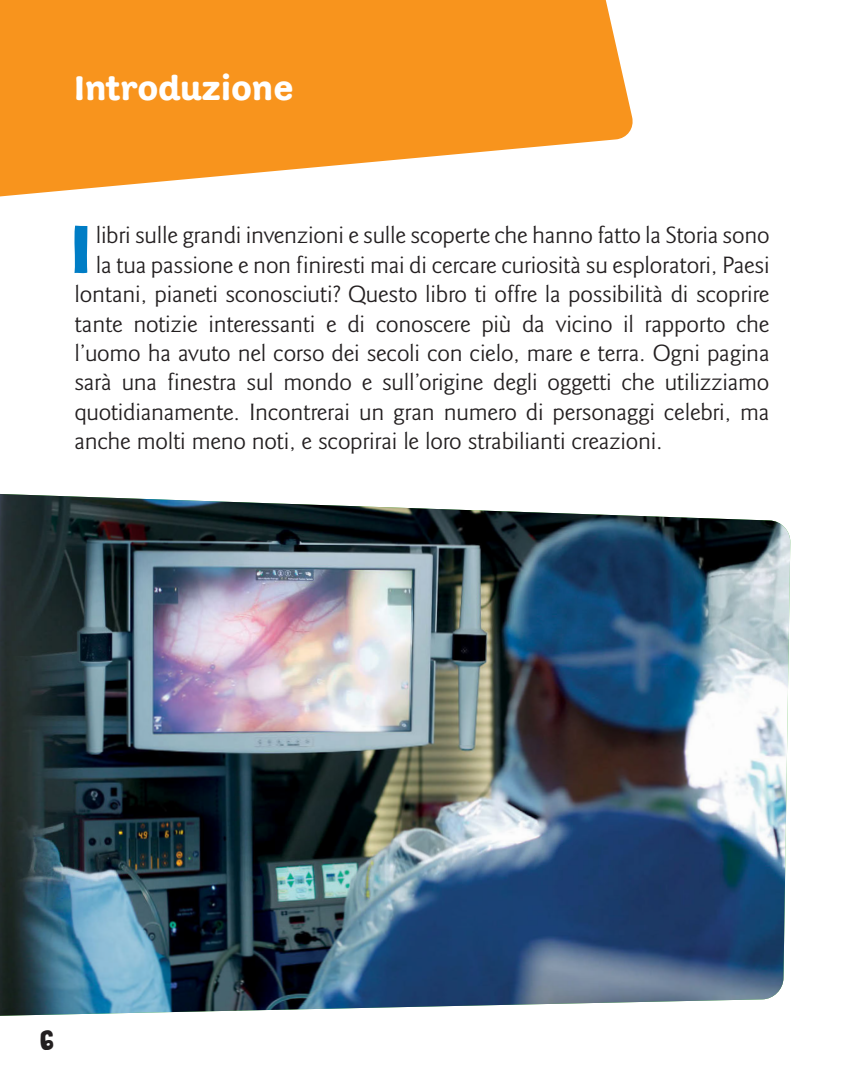
<style>
.page{position:relative;width:844px;height:1092px;background:#fff}
.page>*{position:absolute;margin:0;border:0;box-sizing:border-box;transform-origin:0 0}
.t1{font:66.5px "Londrina Solid";color:#007dc5;scale:1.06 1}
.t2{font:700 35px "Adesso";color:#fff}
.t3{font:28px "Londrina Solid";color:#231f20}
.t4{font:24.5px "Goudy Sans Std";letter-spacing:-.01em;color:#231f20;scale:1.06 1}
</style>
<div class="page">
<svg style="left:0;top:0;width:633px;height:197px;fill:#f8941d"></svg>
<img style="left:0;top:494px;width:790px;height:521px">
<h2 class="t2" style="left:74px;top:76px;width:220px">Introduzione</h2>
<h1 class="t1" style="left:72px;top:226px;width:19px">I</h1>
<p class="t4" style="left:96px;top:226px;width:637px">libri sulle grandi invenzioni e sulle scoperte che hanno fatto la Storia sono</p>
<p class="t4" style="left:96px;top:255px;width:637px">la tua passione e non finiresti mai di cercare curiosità su esploratori, Paesi</p>
<p class="t4" style="left:74px;top:285px;width:657px">lontani, pianeti sconosciuti? Questo libro ti offre la possibilità di scoprire</p>
<p class="t4" style="left:74px;top:314px;width:657px">tante notizie interessanti e di conoscere più da vicino il rapporto che</p>
<p class="t4" style="left:74px;top:343px;width:657px">l’uomo ha avuto nel corso dei secoli con cielo, mare e terra. Ogni pagina</p>
<p class="t4" style="left:74px;top:373px;width:657px">sarà una finestra sul mondo e sull’origine degli oggetti che utilizziamo</p>
<p class="t4" style="left:74px;top:402px;width:657px">quotidianamente. Incontrerai un gran numero di personaggi celebri, ma</p>
<p class="t4" style="left:74px;top:432px;width:556px">anche molti meno noti, e scoprirai le loro strabilianti creazioni.</p>
<p class="t3" style="left:40px;top:1030px;width:16px">6</p>
</div>
